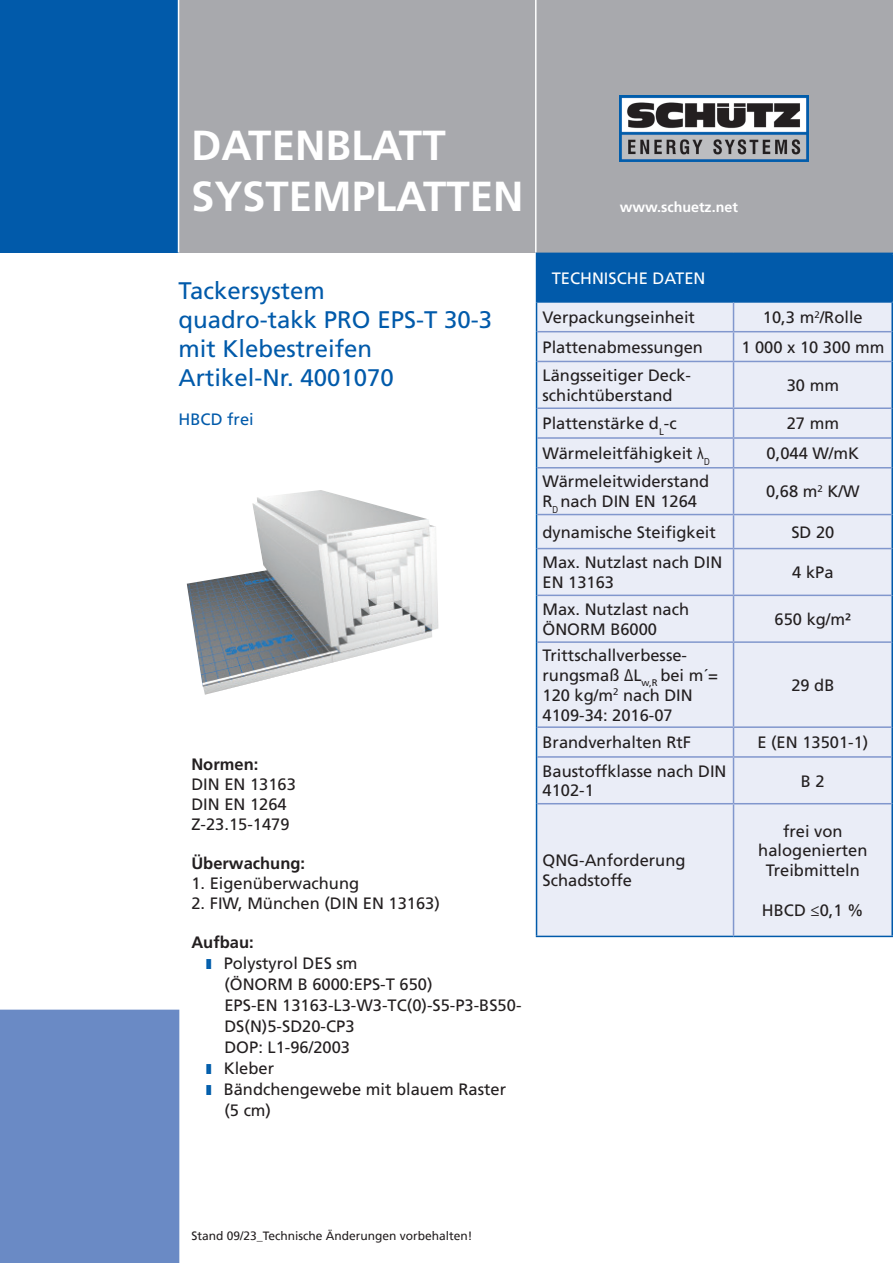
<style>
.page{position:relative;width:893px;height:1263px;background:#fff}
.page>*{position:absolute;margin:0;border:0;box-sizing:border-box;transform-origin:0 0}
.t1{font:700 42px/50.4px "Frutiger LT Std";color:#fff}
.t2{font:24px "Frutiger LT Std";color:#015aaa}
.t3{font:16.5px/19.8px "Frutiger LT Std";color:#231f20}
.t4{font:700 16.5px "Frutiger LT Std";color:#231f20}
.t5{font:16.5px "Frutiger LT Std";color:#fff}
.t6{font:16.5px "Frutiger LT Std";color:#015aaa}
.t7{font:700 14.25px "Frutiger LT Std";color:#fff}
.t8{font:12px "Frutiger";color:#231f20}
.s1{font-weight:900;font-size:14.25px;color:#015dab}
.s2{font-family:"Arial Narrow"}
</style>
<div class="page">
<div style="left:179px;top:0;width:178px;height:253px;background:#a8a9ad"></div>
<div style="left:357px;top:0;width:179px;height:253px;background:#a8a9ad"></div>
<div style="left:536px;top:0;width:178px;height:253px;background:#a8a9ad"></div>
<div style="left:714px;top:0;width:179px;height:253px;background:#a8a9ad"></div>
<div style="left:0;top:0;width:179px;height:253px;background:#015aaa"></div>
<hr style="left:535px;top:0;width:1px;height:253px;background:#fff">
<hr style="left:178px;top:0;width:1px;height:253px;background:#fff">
<div style="left:0;top:1010px;width:179px;height:253px;background:#6a8ac5"></div>
<img style="left:620px;top:96px;width:189px;height:66px">
<div style="left:536px;top:253px;width:356px;height:49px;background:#015aaa"></div>
<div style="left:537px;top:303px;width:354px;height:633px;background:#eaedf7"></div>
<hr style="left:891px;top:303px;width:2px;height:29px;background:#015aaa">
<svg style="left:536px;top:303px;width:1px;height:58px"></svg>
<hr style="left:891px;top:332px;width:2px;height:29px;background:#015aaa">
<hr style="left:536px;top:361px;width:1px;height:47px;background:#015aaa">
<hr style="left:891px;top:361px;width:2px;height:47px;background:#015aaa">
<hr style="left:536px;top:408px;width:1px;height:30px;background:#015aaa">
<hr style="left:891px;top:408px;width:2px;height:30px;background:#015aaa">
<hr style="left:536px;top:438px;width:1px;height:30px;background:#015aaa">
<hr style="left:891px;top:438px;width:2px;height:30px;background:#015aaa">
<hr style="left:536px;top:468px;width:1px;height:46px;background:#015aaa">
<hr style="left:891px;top:468px;width:2px;height:46px;background:#015aaa">
<hr style="left:536px;top:514px;width:1px;height:35px;background:#015aaa">
<hr style="left:891px;top:514px;width:2px;height:35px;background:#015aaa">
<hr style="left:536px;top:549px;width:1px;height:46px;background:#015aaa">
<hr style="left:891px;top:549px;width:2px;height:46px;background:#015aaa">
<hr style="left:536px;top:595px;width:1px;height:47px;background:#015aaa">
<hr style="left:891px;top:595px;width:2px;height:47px;background:#015aaa">
<hr style="left:536px;top:642px;width:1px;height:85px;background:#015aaa">
<hr style="left:891px;top:642px;width:2px;height:85px;background:#015aaa">
<hr style="left:536px;top:727px;width:1px;height:30px;background:#015aaa">
<hr style="left:891px;top:727px;width:2px;height:30px;background:#015aaa">
<hr style="left:536px;top:757px;width:1px;height:47px;background:#015aaa">
<hr style="left:891px;top:757px;width:2px;height:47px;background:#015aaa">
<hr style="left:536px;top:804px;width:1px;height:132px;background:#015aaa">
<hr style="left:891px;top:804px;width:2px;height:132px;background:#015aaa">
<hr style="left:536px;top:936px;width:197px;height:1px;background:#015aaa">
<hr style="left:733px;top:936px;width:160px;height:1px;background:#015aaa">
<hr style="left:733px;top:253px;width:160px;height:1px;background:#015aaa">
<hr style="left:891px;top:254px;width:2px;height:47px;background:#015aaa">
<hr style="left:536px;top:301px;width:197px;height:2px;background:#015aaa">
<hr style="left:733px;top:301px;width:160px;height:2px;background:#015aaa">
<hr style="left:537px;top:331px;width:196px;height:1px;background:#8197cd">
<hr style="left:733px;top:331px;width:158px;height:1px;background:#8197cd">
<svg style="left:733px;top:303px;width:1px;height:58px"></svg>
<hr style="left:537px;top:361px;width:196px;height:1px;background:#8197cd">
<hr style="left:733px;top:361px;width:158px;height:1px;background:#8197cd">
<hr style="left:733px;top:362px;width:1px;height:45px;background:#8197cd">
<hr style="left:537px;top:407px;width:196px;height:2px;background:#8197cd">
<hr style="left:733px;top:407px;width:158px;height:2px;background:#8197cd">
<hr style="left:537px;top:437px;width:196px;height:2px;background:#8197cd">
<hr style="left:733px;top:437px;width:158px;height:2px;background:#8197cd">
<svg style="left:733px;top:409px;width:1px;height:58px"></svg>
<hr style="left:537px;top:467px;width:196px;height:1px;background:#8197cd">
<hr style="left:733px;top:467px;width:158px;height:1px;background:#8197cd">
<hr style="left:733px;top:468px;width:1px;height:46px;background:#8197cd">
<hr style="left:537px;top:514px;width:196px;height:1px;background:#8197cd">
<hr style="left:733px;top:514px;width:158px;height:1px;background:#8197cd">
<hr style="left:733px;top:515px;width:1px;height:33px;background:#8197cd">
<hr style="left:537px;top:548px;width:196px;height:1px;background:#8197cd">
<hr style="left:733px;top:548px;width:158px;height:1px;background:#8197cd">
<hr style="left:733px;top:549px;width:1px;height:46px;background:#8197cd">
<hr style="left:537px;top:595px;width:196px;height:1px;background:#8197cd">
<hr style="left:733px;top:595px;width:158px;height:1px;background:#8197cd">
<hr style="left:733px;top:596px;width:1px;height:45px;background:#8197cd">
<hr style="left:537px;top:641px;width:196px;height:2px;background:#8197cd">
<hr style="left:733px;top:641px;width:158px;height:2px;background:#8197cd">
<hr style="left:733px;top:643px;width:1px;height:83px;background:#8197cd">
<hr style="left:537px;top:726px;width:196px;height:2px;background:#8197cd">
<hr style="left:733px;top:726px;width:158px;height:2px;background:#8197cd">
<svg style="left:733px;top:728px;width:1px;height:28px"></svg>
<hr style="left:537px;top:756px;width:196px;height:2px;background:#8197cd">
<hr style="left:733px;top:756px;width:158px;height:2px;background:#8197cd">
<hr style="left:733px;top:758px;width:1px;height:45px;background:#8197cd">
<hr style="left:733px;top:804px;width:1px;height:132px;background:#8197cd">
<hr style="left:537px;top:803px;width:196px;height:1px;background:#8197cd">
<hr style="left:733px;top:803px;width:158px;height:1px;background:#8197cd">
<img style="left:187px;top:490px;width:251px;height:205px">
<p class="t1" style="left:191px;top:121px;width:334px">DATENBLATT<br>SYSTEMPLATTEN</p>
<p class="t7" style="left:620px;top:199px;width:119px">www.schuetz.net</p>
<p class="t2" style="left:179px;top:277px;width:148px">Tackersystem</p>
<p class="t2" style="left:179px;top:306px;width:315px">quadro-takk PRO EPS-T 30-3</p>
<p class="t2" style="left:179px;top:335px;width:195px">mit Klebestreifen</p>
<p class="t2" style="left:179px;top:363px;width:217px">Artikel-Nr. 4001070</p>
<p class="t6" style="left:179px;top:410px;width:77px">HBCD frei</p>
<p class="t4" style="left:191px;top:755px;width:68px">Normen:</p>
<p class="t3" style="left:191px;top:774px;width:106px">DIN EN 13163</p>
<p class="t3" style="left:191px;top:794px;width:97px">DIN EN 1264</p>
<p class="t3" style="left:191px;top:814px;width:100px">Z-23.15-1479</p>
<p class="t4" style="left:191px;top:854px;width:115px">Überwachung:</p>
<p class="t3" style="left:191px;top:873px;width:169px">1. Eigenüberwachung</p>
<p class="t3" style="left:191px;top:893px;width:250px">2. FIW, München (DIN EN 13163)</p>
<p class="t4" style="left:191px;top:933px;width:64px">Aufbau:</p>
<p class="t3" style="left:206px;top:954px;width:153px"><span class="s1">II</span> Polystyrol DES sm</p>
<p class="t3" style="left:224px;top:975px;width:210px">(ÖNORM B 6000:EPS-T 650)</p>
<p class="t3" style="left:224px;top:996px;width:299px">EPS-EN 13163-L3-W3-TC(0)-S5-P3-BS50-</p>
<p class="t3" style="left:224px;top:1017px;width:132px">DS(N)5-SD20-CP3</p>
<p class="t3" style="left:224px;top:1038px;width:127px">DOP: L1-96/2003</p>
<p class="t3" style="left:206px;top:1059px;width:70px"><span class="s1">II</span> Kleber</p>
<p class="t3" style="left:206px;top:1080px;width:302px"><span class="s1">II</span> Bändchengewebe mit blauem Raster</p>
<p class="t3" style="left:224px;top:1101px;width:48px">(5 cm)</p>
<p class="t5" style="left:552px;top:268px;width:155px">TECHNISCHE DATEN</p>
<p class="t3" style="left:542px;top:307px;width:154px">Verpackungseinheit</p>
<p class="t3" style="left:763px;top:307px;width:101px">10,3 m<sup>2</sup>/Rolle</p>
<p class="t3" style="left:542px;top:337px;width:162px">Plattenabmessungen</p>
<p class="t3" style="left:741px;top:337px;width:145px">1 000 x 10 300 mm</p>
<p class="t3" style="left:542px;top:366px;width:150px">Längsseitiger Deck&shy;schichtüberstand</p>
<p class="t3" style="left:787px;top:375px;width:54px">30 mm</p>
<p class="t3" style="left:542px;top:414px;width:136px">Plattenstärke d<sub>L</sub>-c</p>
<p class="t3" style="left:787px;top:414px;width:54px">27 mm</p>
<p class="t3" style="left:542px;top:443px;width:169px">Wärmeleitfähigkeit <span class="s2">λ</span><sub>D</sub></p>
<p class="t3" style="left:766px;top:443px;width:94px">0,044 W/mK</p>
<p class="t3" style="left:542px;top:472px;width:168px">Wärmeleitwiderstand<br>R<sub>D</sub> nach DIN EN 1264</p>
<p class="t3" style="left:766px;top:482px;width:95px">0,68 m<sup>2</sup> K/W</p>
<p class="t3" style="left:542px;top:522px;width:175px">dynamische Steifigkeit</p>
<p class="t3" style="left:791px;top:522px;width:45px">SD 20</p>
<p class="t3" style="left:542px;top:553px;width:181px">Max. Nutzlast nach DIN<br>EN 13163</p>
<p class="t3" style="left:792px;top:563px;width:43px">4 kPa</p>
<p class="t3" style="left:542px;top:599px;width:148px">Max. Nutzlast nach<br>ÖNORM B6000</p>
<p class="t3" style="left:775px;top:609px;width:78px">650 kg/m²</p>
<p class="t3" style="left:542px;top:646px;width:177px">Trittschallverbesse&shy;rungsmaß <span class="s2">Δ</span>L<sub>w,R</sub> bei m´=<br>120 kg/m<sup>2</sup> nach DIN<br>4109-34: 2016-07</p>
<p class="t3" style="left:791px;top:675px;width:45px">29 dB</p>
<p class="t3" style="left:542px;top:733px;width:150px">Brandverhalten RtF</p>
<p class="t3" style="left:757px;top:733px;width:112px">E (EN 13501-1)</p>
<p class="t3" style="left:542px;top:761px;width:185px">Baustoffklasse nach DIN<br>4102-1</p>
<p class="t3" style="left:801px;top:771px;width:25px">B 2</p>
<p class="t3" style="left:542px;top:851px;width:144px">QNG-Anforderung</p>
<p class="t3" style="left:542px;top:870px;width:91px">Schadstoffe</p>
<p class="t3" style="left:783px;top:821px;width:61px">frei von</p>
<p class="t3" style="left:758px;top:841px;width:111px">halogenierten</p>
<p class="t3" style="left:766px;top:861px;width:96px">Treibmitteln</p>
<p class="t3" style="left:762px;top:900px;width:103px">HBCD ≤0,1 %</p>
<p class="t8" style="left:191px;top:1229px;width:283px">Stand 09/23_Technische Änderungen vorbehalten!</p>
</div>
